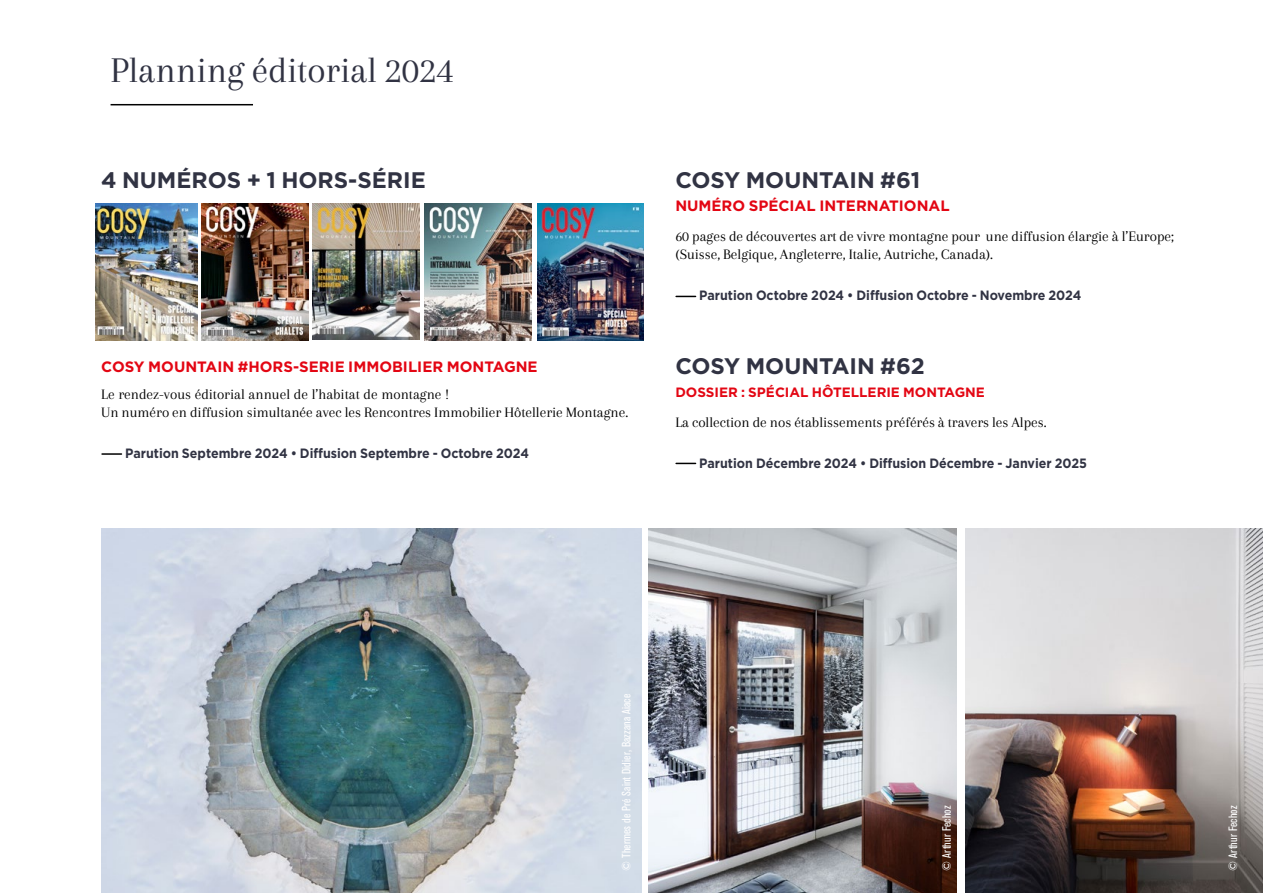
<style>
.page{position:relative;width:1263px;height:893px;background:#fff}
.page>*{position:absolute;margin:0;border:0;box-sizing:border-box;transform-origin:0 0}
.t1{font:37.5px "Arapey";color:#313343}
.t2{font:700 22.5px "Gotham";color:#313343}
.t3{font:15px/18px "Arapey";color:#000}
.t4{font:700 15px "Gotham";color:#e30613}
.t5{font:700 13.5px "Gotham";color:#313343;scale:.93 1}
.t6{font:700 13.5px "Gotham";color:#e30613}
.t7{font:condensed 12px "Akzidenz Grotesk BE";letter-spacing:.01em;color:#fff}
</style>
<div class="page">
<svg style="left:676px;top:296px;width:19px;height:1px"></svg>
<svg style="left:676px;top:463px;width:19px;height:1px"></svg>
<svg style="left:102px;top:453px;width:19px;height:2px"></svg>
<img style="left:101px;top:528px;width:540px;height:365px">
<img style="left:649px;top:528px;width:308px;height:365px">
<img style="left:965px;top:528px;width:298px;height:365px">
<hr style="left:111px;top:104px;width:142px;height:1px;background:#000">
<img style="left:95px;top:203px;width:102px;height:137px">
<img style="left:537px;top:203px;width:107px;height:137px">
<img style="left:201px;top:203px;width:107px;height:137px">
<img style="left:313px;top:203px;width:107px;height:137px">
<img style="left:425px;top:203px;width:107px;height:137px">
<h1 class="t1" style="left:111px;top:49px;width:345px">Planning éditorial 2024</h1>
<h2 class="t2" style="left:101px;top:165px;width:326px">4 NUMÉROS + 1 HORS-SÉRIE</h2>
<p class="t4" style="left:101px;top:357px;width:438px">COSY MOUNTAIN #HORS-SERIE IMMOBILIER MONTAGNE</p>
<p class="t3" style="left:101px;top:385px;width:528px">Le rendez-vous éditorial annuel de l’habitat de montagne !<br>Un numéro en diffusion simultanée avec les Rencontres Immobilier Hôtellerie Montagne.</p>
<p class="t5" style="left:125px;top:444px;width:436px">Parution Septembre 2024 • Diffusion Septembre - Octobre 2024</p>
<h2 class="t2" style="left:675px;top:165px;width:246px">COSY MOUNTAIN #61</h2>
<p class="t4" style="left:675px;top:195px;width:276px">NUMÉRO SPÉCIAL INTERNATIONAL</p>
<p class="t3" style="left:675px;top:228px;width:500px">60 pages de découvertes art de vivre montagne pour une diffusion élargie à l’Europe; (Suisse, Belgique, Angleterre, Italie, Autriche, Canada).</p>
<p class="t5" style="left:699px;top:287px;width:412px">Parution Octobre 2024 • Diffusion Octobre - Novembre 2024</p>
<h2 class="t2" style="left:675px;top:351px;width:251px">COSY MOUNTAIN #62</h2>
<p class="t6" style="left:675px;top:383px;width:311px">DOSSIER : SPÉCIAL HÔTELLERIE MONTAGNE</p>
<p class="t3" style="left:675px;top:414px;width:373px">La collection de nos établissements préférés à travers les Alpes.</p>
<p class="t5" style="left:699px;top:455px;width:418px">Parution Décembre 2024 • Diffusion Décembre - Janvier 2025</p>
<p class="t7" style="left:620px;top:871px;width:178px;rotate:-90deg">© Thermes de Pré Saint Didier, Bazzana Aiace</p>
<p class="t7" style="left:940px;top:871px;width:66px;rotate:-90deg">© Arthur Fechoz</p>
<p class="t7" style="left:1226px;top:871px;width:66px;rotate:-90deg">© Arthur Fechoz</p>
</div>
